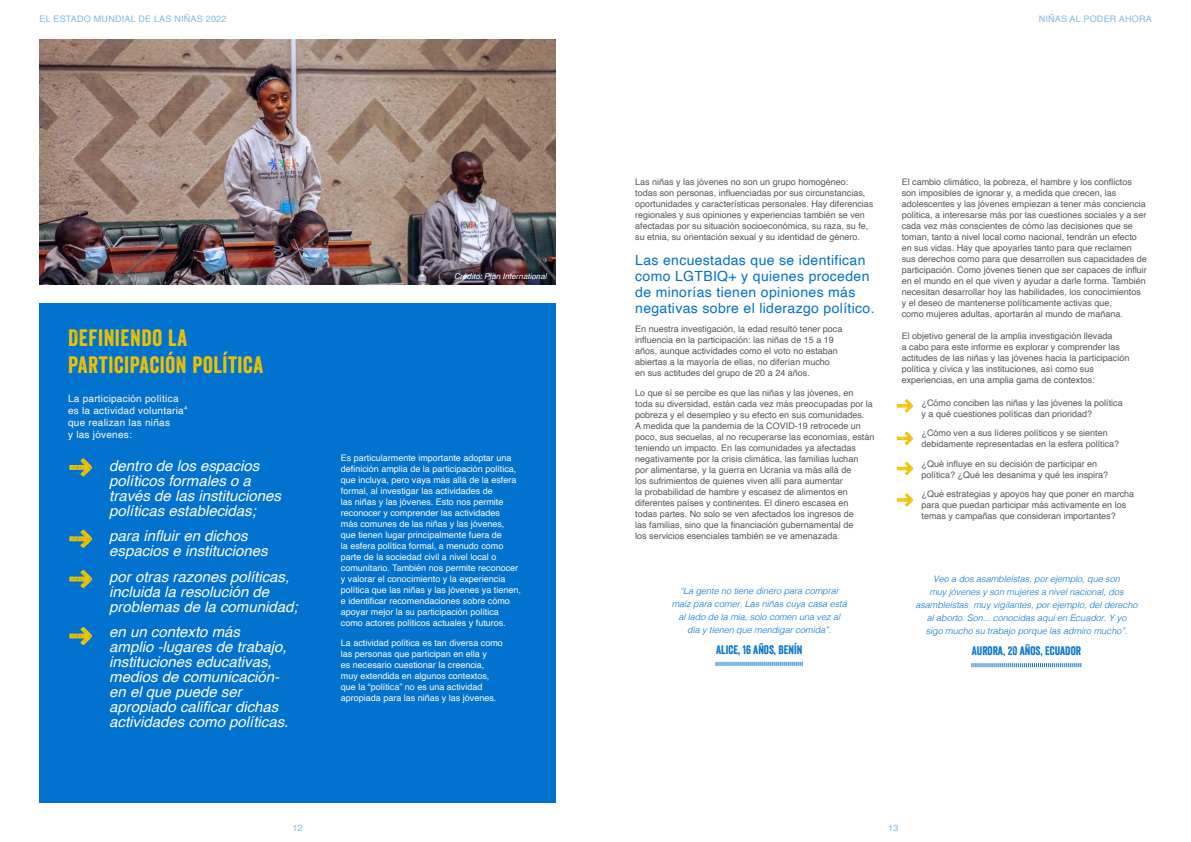
<style>
.page{position:relative;width:1191px;height:842px;background:#fff}
.page>*{position:absolute;margin:0;border:0;box-sizing:border-box;transform-origin:0 0}
.t1{font:23px/27.6px "Veneer";letter-spacing:.025em;color:#f0c300}
.t2{font:italic 15px/15px "Helvetica";color:#fff}
.t3{font:14px/16px "Helvetica";letter-spacing:.025em;color:#0172cd}
.t4{font:12px "Veneer";color:#0172cd}
.t5{font:10px/12px "Helvetica";letter-spacing:.025em;color:#fff}
.t6{font:9px/11px "Helvetica";color:#565655}
.t7{font:9px/11px "Helvetica";color:#fff}
.t8{font:italic 300 9px/13px "Helvetica";color:#0172cd;text-align:center}
.t9{font:9px "Helvetica";letter-spacing:.025em;color:#7fb8e5}
.t10{font:italic 8px "Helvetica";color:#fff}
</style>
<div class="page">
<div style="left:40px;top:303px;width:516px;height:499px;background:#0172cd"></div>
<img style="left:40px;top:40px;width:515px;height:245px">
<svg style="left:69px;top:458px;width:23px;height:19px"></svg>
<svg style="left:69px;top:530px;width:23px;height:18px"></svg>
<svg style="left:896px;top:399px;width:17px;height:14px"></svg>
<svg style="left:896px;top:432px;width:17px;height:13px"></svg>
<svg style="left:896px;top:462px;width:17px;height:13px"></svg>
<svg style="left:896px;top:493px;width:17px;height:14px"></svg>
<svg style="left:69px;top:570px;width:23px;height:18px"></svg>
<svg style="left:69px;top:627px;width:23px;height:18px"></svg>
<svg style="left:715px;top:662px;width:87px;height:4px"></svg>
<svg style="left:971px;top:663px;width:110px;height:4px"></svg>
<p class="t9" style="left:40px;top:12px;width:188px">EL ESTADO MUNDIAL DE LAS NIÑAS 2022</p>
<p class="t9" style="left:1038px;top:12px;width:114px">NIÑAS AL PODER AHORA</p>
<h1 class="t1" style="left:68px;top:323px;width:196px">DEFINIENDO LA<br>PARTICIPACIÓN POLÍTICA</h1>
<p class="t5" style="left:68px;top:392px;width:121px">La participación política es la actividad voluntaria<sup>4 </sup>que realizan las niñas<br>y las jóvenes:</p>
<h2 class="t2" style="left:109px;top:458px;width:173px">dentro de los espacios políticos formales o a través de las instituciones políticas establecidas;</h2>
<h2 class="t2" style="left:109px;top:529px;width:160px">para influir en dichos espacios e instituciones</h2>
<h2 class="t2" style="left:109px;top:569px;width:190px">por otras razones políticas, incluida la resolución de problemas de la comunidad;</h2>
<h2 class="t2" style="left:109px;top:625px;width:181px">en un contexto más<br>amplio -lugares de trabajo, instituciones educativas, medios de comunicación&shy;en el que puede ser apropiado calificar dichas actividades como políticas.</h2>
<p class="t10" style="left:454px;top:270px;width:94px">Crédito: Plan International</p>
<p class="t7" style="left:341px;top:453px;width:182px">Es particularmente importante adoptar una definición amplia de la participación política, que incluya, pero vaya más allá de la esfera formal, al investigar las actividades de<br>las niñas y las jóvenes. Esto nos permite reconocer y comprender las actividades<br>más comunes de las niñas y las jóvenes, que tienen lugar principalmente fuera de<br>la esfera política formal, a menudo como parte de la sociedad civil a nivel local o comunitario. También nos permite reconocer y valorar el conocimiento y la experiencia política que las niñas y las jóvenes ya tienen, e identificar recomendaciones sobre cómo apoyar mejor la su participación política como actores políticos actuales y futuros.</p>
<p class="t7" style="left:341px;top:637px;width:164px">La actividad política es tan diversa como las personas que participan en ella y<br>es necesario cuestionar la creencia, muy extendida en algunos contextos, que la “política” no es una actividad apropiada para las niñas y las jóvenes.</p>
<p class="t6" style="left:635px;top:177px;width:240px">Las niñas y las jóvenes no son un grupo homogéneo:<br>todas son personas, influenciadas por sus circunstancias, oportunidades y características personales. Hay diferencias regionales y sus opiniones y experiencias también se ven afectadas por su situación socioeconómica, su raza, su fe, su etnia, su orientación sexual y su identidad de género.</p>
<h3 class="t3" style="left:635px;top:252px;width:241px">Las encuestadas que se identifican como LGTBIQ+ y quienes proceden de minorías tienen opiniones más negativas sobre el liderazgo político.</h3>
<p class="t6" style="left:635px;top:324px;width:209px">En nuestra investigación, la edad resultó tener poca influencia en la participación: las niñas de 15 a 19 años, aunque actividades como el voto no estaban abiertas a la mayoría de ellas, no diferían mucho<br>en sus actitudes del grupo de 20 a 24 años.</p>
<p class="t6" style="left:635px;top:387px;width:241px">Lo que sí se percibe es que las niñas y las jóvenes, en<br>toda su diversidad, están cada vez más preocupadas por la pobreza y el desempleo y su efecto en sus comunidades.<br>A medida que la pandemia de la COVID-19 retrocede un poco, sus secuelas, al no recuperarse las economías, están teniendo un impacto. En las comunidades ya afectadas negativamente por la crisis climática, las familias luchan<br>por alimentarse, y la guerra en Ucrania va más allá de<br>los sufrimientos de quienes viven allí para aumentar<br>la probabilidad de hambre y escasez de alimentos en diferentes países y continentes. El dinero escasea en<br>todas partes. No solo se ven afectados los ingresos de<br>las familias, sino que la financiación gubernamental de<br>los servicios esenciales también se ve amenazada.</p>
<p class="t8" style="left:671px;top:583px;width:177px">“La gente no tiene dinero para comprar maíz para comer. Las niñas cuya casa está al lado de la mía, solo comen una vez al día y tienen que mendigar comida”.</p>
<h3 class="t4" style="left:716px;top:642px;width:88px">ALICE, 16 AÑOS, BENÍN</h3>
<p class="t6" style="left:901px;top:177px;width:247px">El cambio climático, la pobreza, el hambre y los conflictos son imposibles de ignorar y, a medida que crecen, las adolescentes y las jóvenes empiezan a tener más conciencia política, a interesarse más por las cuestiones sociales y a ser cada vez más conscientes de cómo las decisiones que se toman, tanto a nivel local como nacional, tendrán un efecto en sus vidas. Hay que apoyarles tanto para que reclamen sus derechos como para que desarrollen sus capacidades de participación. Como jóvenes tienen que ser capaces de influir en el mundo en el que viven y ayudar a darle forma. También necesitan desarrollar hoy las habilidades, los conocimientos y el deseo de mantenerse políticamente activas que,<br>como mujeres adultas, aportarán al mundo de mañana.</p>
<p class="t6" style="left:901px;top:331px;width:229px">El objetivo general de la amplia investigación llevada<br>a cabo para este informe es explorar y comprender las actitudes de las niñas y las jóvenes hacia la participación política y cívica y las instituciones, así como sus experiencias, en una amplia gama de contextos:</p>
<p class="t6" style="left:921px;top:397px;width:203px">¿Cómo conciben las niñas y las jóvenes la política y a qué cuestiones políticas dan prioridad?</p>
<p class="t6" style="left:921px;top:428px;width:199px">¿Cómo ven a sus líderes políticos y se sienten debidamente representadas en la esfera política?</p>
<p class="t6" style="left:921px;top:458px;width:188px">¿Qué influye en su decisión de participar en política? ¿Qué les desanima y qué les inspira?</p>
<p class="t6" style="left:921px;top:489px;width:214px">¿Qué estrategias y apoyos hay que poner en marcha para que puedan participar más activamente en los temas y campañas que consideran importantes?</p>
<p class="t8" style="left:915px;top:571px;width:224px">Veo a dos asambleístas, por ejemplo, que son<br>muy jóvenes y son mujeres a nivel nacional, dos asambleístas muy vigilantes, por ejemplo, del derecho al aborto. Son... conocidas aquí en Ecuador. Y yo<br>sigo mucho su trabajo porque las admiro mucho”.</p>
<h3 class="t4" style="left:972px;top:644px;width:111px">AURORA, 20 AÑOS, ECUADOR</h3>
<p class="t9" style="left:293px;top:821px;width:12px">12</p>
<p class="t9" style="left:888px;top:821px;width:12px">13</p>
</div>
